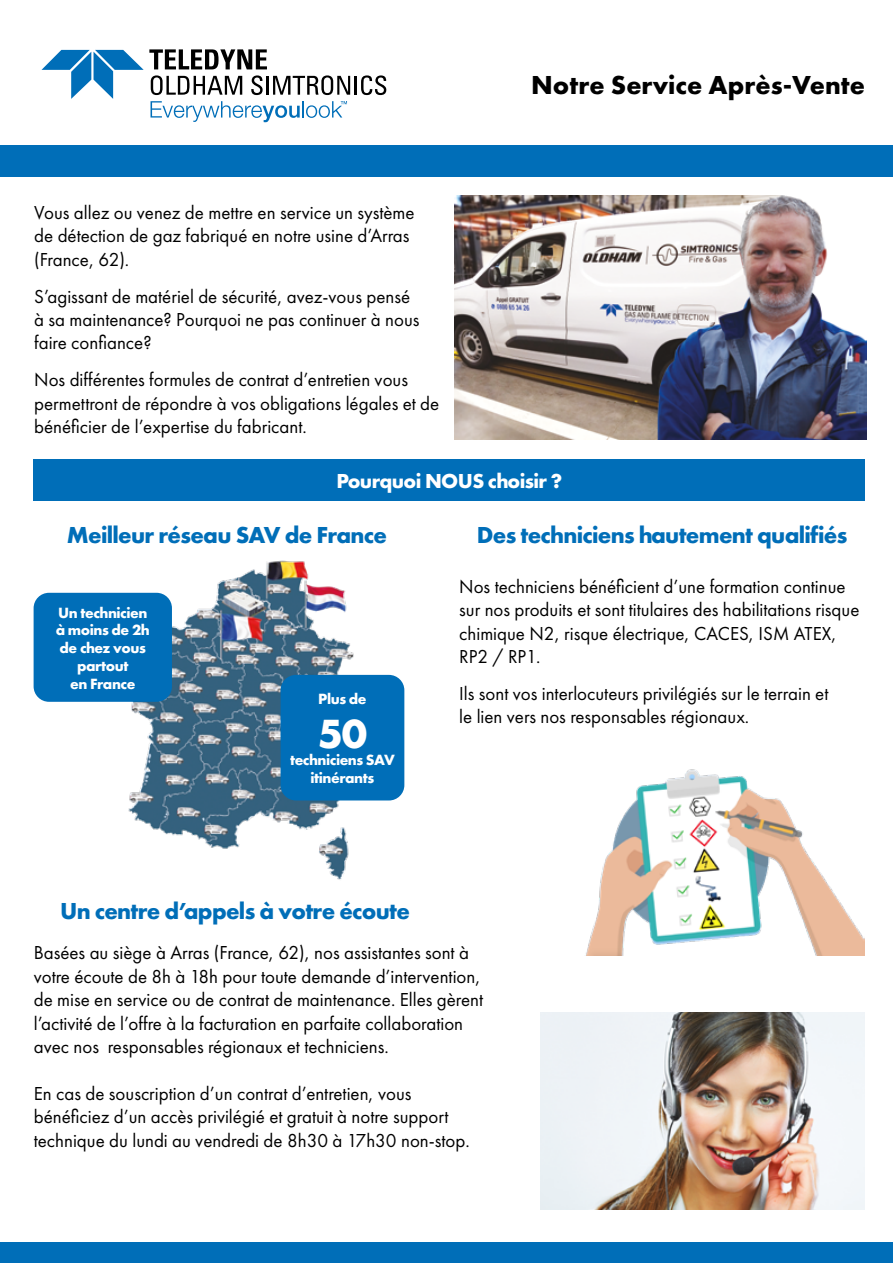
<style>
.page{position:relative;width:893px;height:1263px;background:#fff}
.page>*{position:absolute;margin:0;border:0;box-sizing:border-box;transform-origin:0 0}
.t1{font:700 42.3px "Futura PT";color:#fff}
.t2{font:700 27px "Futura PT";color:#000}
.t3{font:700 24px "Futura PT";letter-spacing:-.03em;color:#006eb8}
.t4{font:700 21px "Futura PT";letter-spacing:-.03em;color:#fff}
.t5{font:19.5px/23.4px "Futura PT";color:#000}
.t6{font:700 15.45px/17.7px "Futura PT";letter-spacing:-.03em;color:#fff;text-align:center}
</style>
<div class="page">
<div style="left:0;top:145px;width:893px;height:31px;background:#006eb8"></div>
<div style="left:0;top:1243px;width:893px;height:20px;background:#006eb8"></div>
<svg style="left:42px;top:49px;width:344px;height:73px"></svg>
<img style="left:454px;top:195px;width:413px;height:245px">
<div style="left:34px;top:459px;width:831px;height:42px;background:#006eb8"></div>
<img style="left:585px;top:769px;width:280px;height:187px">
<img style="left:540px;top:1013px;width:325px;height:196px">
<img style="left:73px;top:560px;width:286px;height:320px">
<div style="left:34px;top:593px;width:138px;height:109px;background:#006eb8;border-radius:15px"></div>
<div style="left:281px;top:675px;width:123px;height:125px;background:#006eb8;border-radius:15px"></div>
<p class="t5" style="left:34px;top:201px;width:382px">Vous allez ou venez de mettre en service un système de détection de gaz fabriqué en notre usine d’Arras (France, 62).</p>
<p class="t5" style="left:34px;top:284px;width:387px">S’agissant de matériel de sécurité, avez-vous pensé à sa maintenance? Pourquoi ne pas continuer à nous faire confiance?</p>
<p class="t5" style="left:34px;top:368px;width:407px">Nos différentes formules de contrat d’entretien vous permettront de répondre à vos obligations légales et de bénéficier de l’expertise du fabricant.</p>
<h2 class="t2" style="left:531px;top:67px;width:335px">Notre Service Après-Vente</h2>
<p class="t4" style="left:336px;top:467px;width:227px">Pourquoi NOUS choisir ?</p>
<p class="t3" style="left:67px;top:519px;width:322px">Meilleur réseau SAV de France</p>
<p class="t3" style="left:477px;top:519px;width:372px">Des techniciens hautement qualifiés</p>
<p class="t6" style="left:56px;top:603px;width:95px">Un technicien à moins de 2h de chez vous partout<br>en France</p>
<p class="t6" style="left:318px;top:690px;width:50px">Plus de</p>
<h1 class="t1" style="left:318px;top:706px;width:51px">50</h1>
<p class="t6" style="left:290px;top:751px;width:106px">techniciens SAV itinérants</p>
<p class="t5" style="left:459px;top:574px;width:402px">Nos techniciens bénéficient d’une formation continue sur nos produits et sont titulaires des habilitations risque chimique N2, risque électrique, CACES, ISM ATEX, RP2 / RP1.</p>
<p class="t5" style="left:459px;top:682px;width:371px">Ils sont vos interlocuteurs privilégiés sur le terrain et le lien vers nos responsables régionaux.</p>
<p class="t3" style="left:60px;top:896px;width:351px">Un centre d’appels à votre écoute</p>
<p class="t5" style="left:34px;top:941px;width:451px">Basées au siège à Arras (France, 62), nos assistantes sont à votre écoute de 8h à 18h pour toute demande d’intervention, de mise en service ou de contrat de maintenance. Elles gèrent l’activité de l’offre à la facturation en parfaite collaboration avec nos responsables régionaux et techniciens.</p>
<p class="t5" style="left:34px;top:1081px;width:437px">En cas de souscription d’un contrat d’entretien, vous bénéficiez d’un accès privilégié et gratuit à notre support technique du lundi au vendredi de 8h30 à 17h30 non-stop.</p>
</div>
